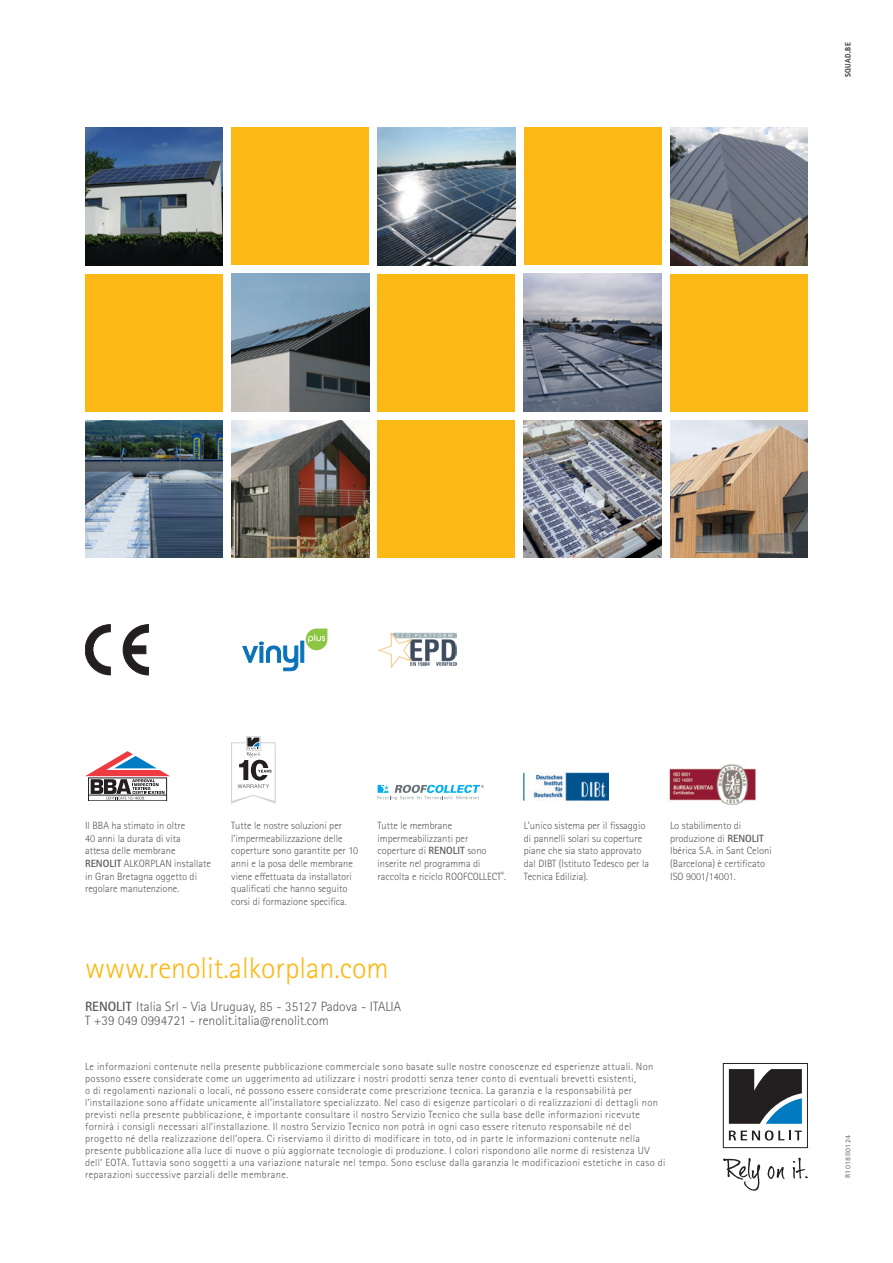
<style>
.page{position:relative;width:893px;height:1263px;background:#fff}
.page>*{position:absolute;margin:0;border:0;box-sizing:border-box;transform-origin:0 0}
.t1{font:300 30px "Rotis Sans Serif Pro";color:#fcb814}
.t2{font:300 13.5px "Rotis Sans Serif Pro";color:#57585a}
.t3{font:300 10.5px/12px "Rotis Sans Serif Pro";letter-spacing:.03em;color:#57585a}
.t4{font:300 10.5px/12.6px "Rotis Sans Serif Pro";color:#57585a}
.t5{font:700 7.5px "Rotis Sans Serif Pro";letter-spacing:.05em;color:#787a7d}
.t6{font:700 7.5px "Rotis Sans Serif Pro";letter-spacing:.05em;color:#57585a}
.s1{font-weight:700}
</style>
<div class="page">
<svg style="left:723px;top:1063px;width:85px;height:85px"></svg>
<svg style="left:767px;top:1166px;width:18px;height:13px"></svg>
<svg style="left:792px;top:1158px;width:16px;height:20px"></svg>
<svg style="left:723px;top:1158px;width:37px;height:33px"></svg>
<img style="left:85px;top:128px;width:138px;height:137px">
<div style="left:231px;top:128px;width:138px;height:137px;background:#fcb814"></div>
<img style="left:378px;top:128px;width:137px;height:137px">
<div style="left:524px;top:128px;width:138px;height:137px;background:#fcb814"></div>
<img style="left:670px;top:128px;width:138px;height:137px">
<div style="left:85px;top:274px;width:138px;height:138px;background:#fcb814"></div>
<img style="left:231px;top:274px;width:138px;height:138px">
<div style="left:378px;top:274px;width:137px;height:138px;background:#fcb814"></div>
<img style="left:524px;top:274px;width:138px;height:138px">
<div style="left:670px;top:274px;width:138px;height:138px;background:#fcb814"></div>
<img style="left:85px;top:420px;width:138px;height:138px">
<img style="left:231px;top:420px;width:138px;height:138px">
<div style="left:378px;top:420px;width:137px;height:138px;background:#fcb814"></div>
<img style="left:524px;top:420px;width:138px;height:138px">
<img style="left:670px;top:420px;width:138px;height:138px">
<svg style="left:378px;top:785px;width:106px;height:15px"></svg>
<img style="left:524px;top:773px;width:85px;height:27px">
<img style="left:669px;top:764px;width:87px;height:42px">
<svg style="left:85px;top:624px;width:26px;height:51px"></svg>
<svg style="left:123px;top:624px;width:26px;height:51px"></svg>
<svg style="left:306px;top:628px;width:21px;height:22px"></svg>
<div style="left:301px;top:641px;width:3px;height:21px;background:#0872ba;border:1px solid #0872ba"></div>
<svg style="left:242px;top:642px;width:56px;height:29px"></svg>
<img style="left:378px;top:632px;width:79px;height:36px">
<svg style="left:231px;top:736px;width:45px;height:68px"></svg>
<svg style="left:85px;top:751px;width:85px;height:49px"></svg>
<p class="t6" style="left:843px;top:77px;width:36px;rotate:-90deg">SQUAD.BE</p>
<p class="t4" style="left:231px;top:820px;width:128px">Tutte le nostre soluzioni per l’impermeabilizzazione delle coperture sono garantite per 10 anni e la posa delle membrane viene effettuata da installatori qualificati che hanno seguito corsi di formazione specifica.</p>
<p class="t4" style="left:524px;top:820px;width:127px">L’unico sistema per il fissaggio di pannelli solari su coperture piane che sia stato approvato dal DIBT (Istituto Tedesco per la<br>Tecnica Edilizia).</p>
<p class="t4" style="left:670px;top:820px;width:73px">Lo stabilimento di</p>
<p class="t4" style="left:85px;top:820px;width:127px">Il BBA ha stimato in oltre<br>40 anni la durata di vita<br>attesa delle membrane<br><span class="s1">RENOLIT</span> ALKORPLAN installate in Gran Bretagna oggetto di regolare manutenzione.</p>
<p class="t4" style="left:378px;top:820px;width:92px">Tutte le membrane impermeabilizzanti per</p>
<p class="t4" style="left:670px;top:832px;width:95px">produzione di <span class="s1">RENOLIT</span></p>
<p class="t4" style="left:670px;top:845px;width:103px">Ibérica S.A. in Sant Celoni</p>
<p class="t4" style="left:670px;top:857px;width:96px">(Barcelona) è certificato</p>
<p class="t4" style="left:670px;top:870px;width:67px">ISO 9001/14001.</p>
<p class="t4" style="left:378px;top:845px;width:130px">coperture di <span class="s1">RENOLIT</span> sono inserite nel programma di raccolta e riciclo ROOFCOLLECT<sup>®</sup>.</p>
<p class="t1" style="left:85px;top:951px;width:305px">www.renolit.alkorplan.com</p>
<p class="t2" style="left:85px;top:998px;width:318px"><span class="s1">RENOLIT</span> Italia Srl - Via Uruguay, 85 - 35127 Padova - ITALIA</p>
<p class="t2" style="left:85px;top:1013px;width:245px">T +39 049 0994721 - renolit.italia@renolit.com</p>
<p class="t3" style="left:85px;top:1060px;width:582px">Le informazioni contenute nella presente pubblicazione commerciale sono basate sulle nostre conoscenze ed esperienze attuali. Non possono essere considerate come un uggerimento ad utilizzare i nostri prodotti senza tener conto di eventuali brevetti esistenti,<br>o di regolamenti nazionali o locali, né possono essere considerate come prescrizione tecnica. La garanzia e la responsabilità per l’installazione sono affidate unicamente all’installatore specializzato. Nel caso di esigenze particolari o di realizzazioni di dettagli non previsti nella presente pubblicazione, è importante consultare il nostro Servizio Tecnico che sulla base delle informazioni ricevute fornirà i consigli necessari all’installazione. Il nostro Servizio Tecnico non potrà in ogni caso essere ritenuto responsabile né del progetto né della realizzazione dell’opera. Ci riserviamo il diritto di modificare in toto, od in parte le informazioni contenute nella presente pubblicazione alla luce di nuove o più aggiornate tecnologie di produzione. I colori rispondono alle norme di resistenza UV dell’ EOTA. Tuttavia sono soggetti a una variazione naturale nel tempo. Sono escluse dalla garanzia le modificazioni estetiche in caso di reparazioni successive parziali delle membrane.</p>
<p class="t5" style="left:843px;top:1178px;width:45px;rotate:-90deg">R1018II0124</p>
</div>
